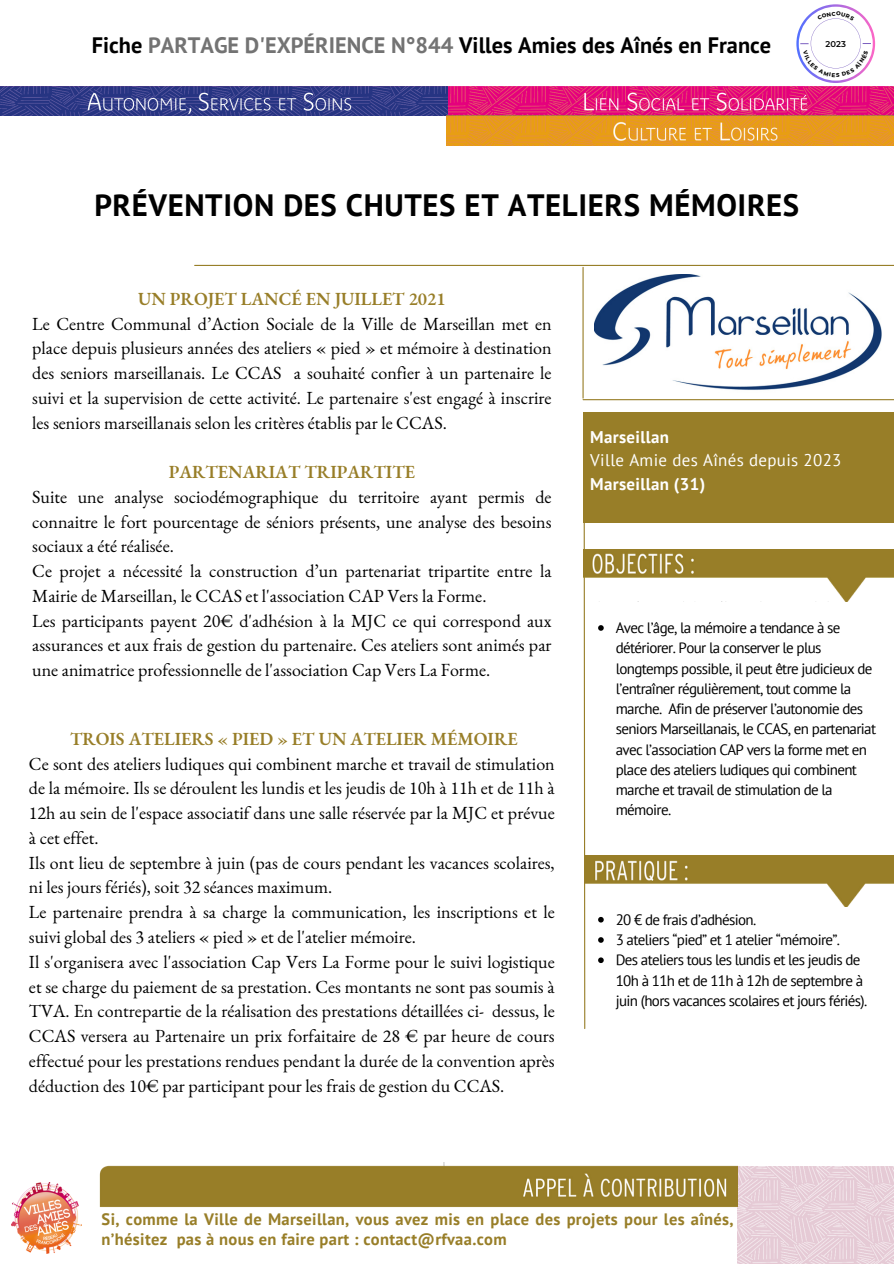
<style>
.page{position:relative;width:894px;height:1264px;background:#fff}
.page>*{position:absolute;margin:0;border:0;box-sizing:border-box;transform-origin:0 0}
.t1{font:700 30.75px "PT Sans";letter-spacing:.02em;color:#000}
.t2{font:700 22.35px "PT Sans";color:#000}
.t3{font:18px/24.8px "EB Garamond";color:#000}
.t4{font:600 18px "EB Garamond";color:#987e28}
.t5{font:16.95px/23.4px "PT Sans";letter-spacing:.02em;color:#fff}
.t6{font:700 16.5px/20.2px "PT Sans";letter-spacing:.02em;color:#987e28}
.t7{font:15px/20.2px "PT Sans";letter-spacing:-.045em;color:#000}
.t8{font:600 8.4px "Montserrat";color:#000}
.s1{color:#737373}
.s2{font-weight:700}
</style>
<div class="page">
<svg style="left:583px;top:523px;width:2px;height:506px"></svg>
<img style="left:737px;top:1166px;width:156px;height:97px">
<img style="left:584px;top:855px;width:309px;height:51px">
<img style="left:583px;top:549px;width:310px;height:52px">
<div style="left:583px;top:412px;width:310px;height:111px;background:#987e28"></div>
<hr style="left:195px;top:265px;width:698px;height:1px;background:#987e28">
<hr style="left:582px;top:267px;width:1px;height:131px;background:#987e28">
<hr style="left:583px;top:399px;width:310px;height:1px;background:#987e28">
<img style="left:12px;top:1182px;width:69px;height:71px">
<img style="left:594px;top:275px;width:287px;height:115px">
<img style="left:1px;top:86px;width:892px;height:30px">
<img style="left:446px;top:116px;width:447px;height:29px">
<svg style="left:598px;top:625px;width:5px;height:5px"></svg>
<svg style="left:598px;top:916px;width:5px;height:6px"></svg>
<svg style="left:598px;top:937px;width:5px;height:5px"></svg>
<svg style="left:598px;top:957px;width:5px;height:6px"></svg>
<img style="left:99px;top:1162px;width:638px;height:45px">
<svg style="left:796px;top:4px;width:78px;height:79px"></svg>
<p class="t2" style="left:92px;top:31px;width:680px">Fiche <span class="s1">PARTAGE D'EXPÉRIENCE N°844</span> Villes Amies des Aînés en France</p>
<p class="t8" style="left:825px;top:39px;width:22px">2023</p>
<p class="t1" style="left:94px;top:184px;width:706px">PRÉVENTION DES CHUTES ET ATELIERS MÉMOIRES</p>
<p class="t4" style="left:138px;top:287px;width:309px">UN PROJET LANCÉ EN JUILLET 2021</p>
<p class="t3" style="left:32px;top:311px;width:520px;text-align:justify">Le Centre Communal d’Action Sociale de la Ville de Marseillan met en place depuis plusieurs années des ateliers « pied » et mémoire à destination des seniors marseillanais. Le CCAS a souhaité confier à un partenaire le suivi et la supervision de cette activité. Le partenaire s'est engagé à inscrire les seniors marseillanais selon les critères établis par le CCAS.</p>
<p class="t4" style="left:169px;top:460px;width:248px">PARTENARIAT TRIPARTITE</p>
<p class="t3" style="left:32px;top:484px;width:520px">Suite une analyse sociodémographique du territoire ayant permis de connaitre le fort pourcentage de séniors présents, une analyse des besoins sociaux a été réalisée.<br>Ce projet a nécessité la construction d’un partenariat tripartite entre la Mairie de Marseillan, le CCAS et l'association CAP Vers la Forme.<br>Les participants payent 20€ d'adhésion à la MJC ce qui correspond aux assurances et aux frais de gestion du partenaire. Ces ateliers sont animés par une animatrice professionnelle de l'association Cap Vers La Forme.</p>
<p class="t4" style="left:70px;top:726px;width:449px">TROIS ATELIERS « PIED » ET UN ATELIER MÉMOIRE</p>
<p class="t3" style="left:29px;top:751px;width:527px">Ce sont des ateliers ludiques qui combinent marche et travail de stimulation de la mémoire. Ils se déroulent les lundis et les jeudis de 10h à 11h et de 11h à 12h au sein de l'espace associatif dans une salle réservée par la MJC et prévue à cet effet.<br>Ils ont lieu de septembre à juin (pas de cours pendant les vacances scolaires, ni les jours fériés), soit 32 séances maximum.<br>Le partenaire prendra à sa charge la communication, les inscriptions et le suivi global des 3 ateliers « pied » et de l'atelier mémoire.<br>Il s'organisera avec l'association Cap Vers La Forme pour le suivi logistique et se charge du paiement de sa prestation. Ces montants ne sont pas soumis à TVA. En contrepartie de la réalisation des prestations détaillées ci- dessus, le CCAS versera au Partenaire un prix forfaitaire de 28 € par heure de cours effectué pour les prestations rendues pendant la durée de la convention après déduction des 10€ par participant pour les frais de gestion du CCAS.</p>
<p class="t5" style="left:590px;top:425px;width:253px"><span class="s2">Marseillan<br></span>Ville Amie des Aînés depuis 2023<br><span class="s2">Marseillan (31)</span></p>
<p class="t7" style="left:615px;top:617px;width:262px">Avec l’âge, la mémoire a tendance à se détériorer. Pour la conserver le plus longtemps possible, il peut être judicieux de l’entraîner régulièrement, tout comme la marche. Afin de préserver l’autonomie des seniors Marseillanais, le CCAS, en partenariat avec l’association CAP vers la forme met en place des ateliers ludiques qui combinent marche et travail de stimulation de la mémoire.</p>
<p class="t7" style="left:615px;top:909px;width:142px">20 € de frais d’adhésion.</p>
<p class="t7" style="left:615px;top:929px;width:226px">3 ateliers “pied” et 1 atelier “mémoire”.</p>
<p class="t7" style="left:615px;top:949px;width:253px">Des ateliers tous les lundis et les jeudis de<br>10h à 11h et de 11h à 12h de septembre à juin (hors vacances scolaires et jours fériés).</p>
<h3 class="t6" style="left:102px;top:1208px;width:633px">Si, comme la Ville de Marseillan, vous avez mis en place des projets pour les aînés, n’hésitez pas à nous en faire part : contact@rfvaa.com</h3>
</div>
